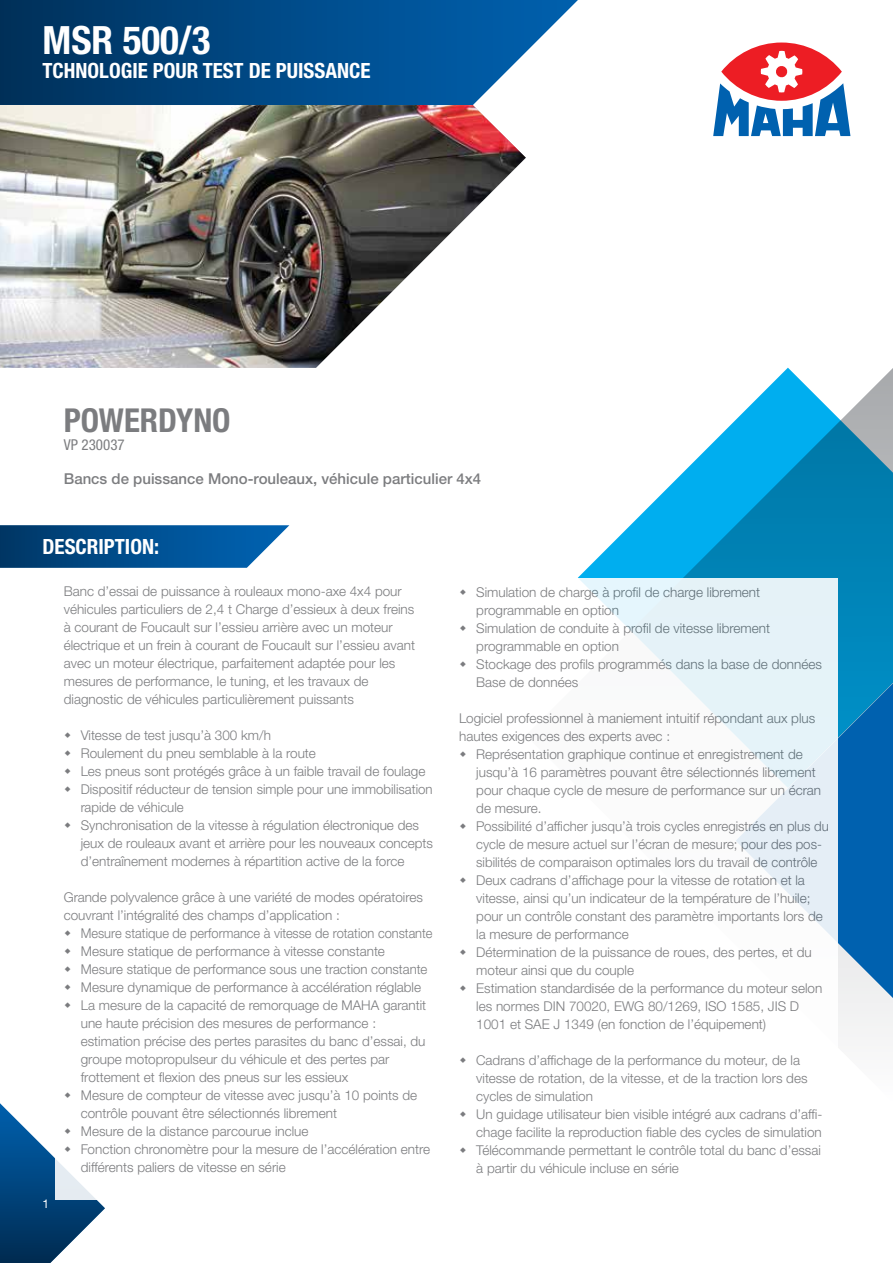
<style>
.page{position:relative;width:893px;height:1263px;background:#fff}
.page>*{position:absolute;margin:0;border:0;box-sizing:border-box;transform-origin:0 0}
.t1{font:700 condensed 39px "Helvetica Neue LTW1 G";color:#fff}
.t2{font:700 condensed 33px "Helvetica Neue LTW1 G";color:#6d6e71}
.t3{font:700 condensed 21px "Helvetica Neue LTW1 G";color:#fff}
.t4{font:500 15px "Helvetica Neue LTW1 G";color:#6d6e71}
.t5{font:condensed 15px "Helvetica Neue LTW1 G";color:#6d6e71}
.t6{font:300 13.5px/18px "Helvetica Neue LTW1 G";color:#6d6e71}
.t7{font:300 13.5px/18px "Helvetica Neue LTW1 G";color:#6d6e71;scale:.95 1}
.t8{font:12px "Helvetica Neue LTW1 G";color:#fff}
</style>
<div class="page">
<svg style="left:578px;top:368px;width:315px;height:669px"></svg>
<svg style="left:838px;top:683px;width:55px;height:315px;background:#1571b6"></svg>
<svg style="left:0;top:0;width:578px;height:105px;background:#17588e"></svg>
<svg style="left:0;top:525px;width:289px;height:43px;background:#135b95"></svg>
<svg style="left:721px;top:43px;width:121px;height:58px"></svg>
<svg style="left:713px;top:51px;width:137px;height:85px"></svg>
<img style="left:0;top:105px;width:526px;height:263px">
<svg style="left:578px;top:578px;width:260px;height:459px"></svg>
<svg style="left:0;top:1103px;width:105px;height:160px"></svg>
<h1 class="t1" style="left:43px;top:17px;width:169px">MSR 500/3</h1>
<h3 class="t3" style="left:43px;top:58px;width:329px">TCHNOLOGIE POUR TEST DE PUISSANCE</h3>
<h2 class="t2" style="left:64px;top:401px;width:168px">POWERDYNO</h2>
<p class="t5" style="left:64px;top:436px;width:62px">VP 230037</p>
<p class="t4" style="left:64px;top:470px;width:419px">Bancs de puissance Mono-rouleaux, véhicule particulier 4x4</p>
<h3 class="t3" style="left:43px;top:534px;width:118px">DESCRIPTION:</h3>
<p class="t8" style="left:43px;top:1196px;width:8px">1</p>
<p class="t6" style="left:64px;top:582px;width:353px">Banc d’essai de puissance à rouleaux mono-axe 4x4 pour véhicules particuliers de 2,4 t Charge d’essieux à deux freins à courant de Foucault sur l’essieu arrière avec un moteur électrique et un frein à courant de Foucault sur l’essieu avant avec un moteur électrique, parfaitement adaptée pour les mesures de performance, le tuning, et les travaux de diagnostic de véhicules particulièrement puissants</p>
<p class="t6" style="left:81px;top:726px;width:354px">Vitesse de test jusqu’à 300 km/h<br>Roulement du pneu semblable à la route<br>Les pneus sont protégés grâce à un faible travail de foulage Dispositif réducteur de tension simple pour une immobilisation rapide de véhicule<br>Synchronisation de la vitesse à régulation électronique des jeux de rouleaux avant et arrière pour les nouveaux concepts d’entraînement modernes à répartition active de la force</p>
<p class="t6" style="left:64px;top:888px;width:361px">Grande polyvalence grâce à une variété de modes opératoires couvrant l’intégralité des champs d’application :</p>
<p class="t7" style="left:81px;top:924px;width:372px">Mesure statique de performance à vitesse de rotation constante Mesure statique de performance à vitesse constante<br>Mesure statique de performance sous une traction constante Mesure dynamique de performance à accélération réglable La mesure de la capacité de remorquage de MAHA garantit une haute précision des mesures de performance : estimation précise des pertes parasites du banc d’essai, du groupe motopropulseur du véhicule et des pertes par frottement et flexion des pneus sur les essieux<br>Mesure de compteur de vitesse avec jusqu’à 10 points de contrôle pouvant être sélectionnés librement<br>Mesure de la distance parcourue inclue<br>Fonction chronomètre pour la mesure de l’accélération entre différents paliers de vitesse en série</p>
<p class="t6" style="left:476px;top:583px;width:347px">Simulation de charge à profil de charge librement programmable en option<br>Simulation de conduite à profil de vitesse librement programmable en option<br>Stockage des profils programmés dans la base de données Base de données</p>
<p class="t6" style="left:459px;top:709px;width:357px">Logiciel professionnel à maniement intuitif répondant aux plus hautes exigences des experts avec :</p>
<p class="t6" style="left:476px;top:745px;width:354px">Représentation graphique continue et enregistrement de jusqu’à 16 paramètres pouvant être sélectionnés librement pour chaque cycle de mesure de performance sur un écran de mesure.<br>Possibilité d’afficher jusqu’à trois cycles enregistrés en plus du cycle de mesure actuel sur l’écran de mesure; pour des pos&shy;sibilités de comparaison optimales lors du travail de contrôle Deux cadrans d’affichage pour la vitesse de rotation et la vitesse, ainsi qu’un indicateur de la température de l’huile; pour un contrôle constant des paramètre importants lors de la mesure de performance<br>Détermination de la puissance de roues, des pertes, et du moteur ainsi que du couple<br>Estimation standardisée de la performance du moteur selon les normes DIN 70020, EWG 80/1269, ISO 1585, JIS D 1001 et SAE J 1349 (en fonction de l’équipement)</p>
<p class="t6" style="left:476px;top:1051px;width:348px">Cadrans d’affichage de la performance du moteur, de la vitesse de rotation, de la vitesse, et de la traction lors des cycles de simulation<br>Un guidage utilisateur bien visible intégré aux cadrans d’affi&shy;chage facilite la reproduction fiable des cycles de simulation Télécommande permettant le contrôle total du banc d’essai à partir du véhicule incluse en série</p>
</div>
